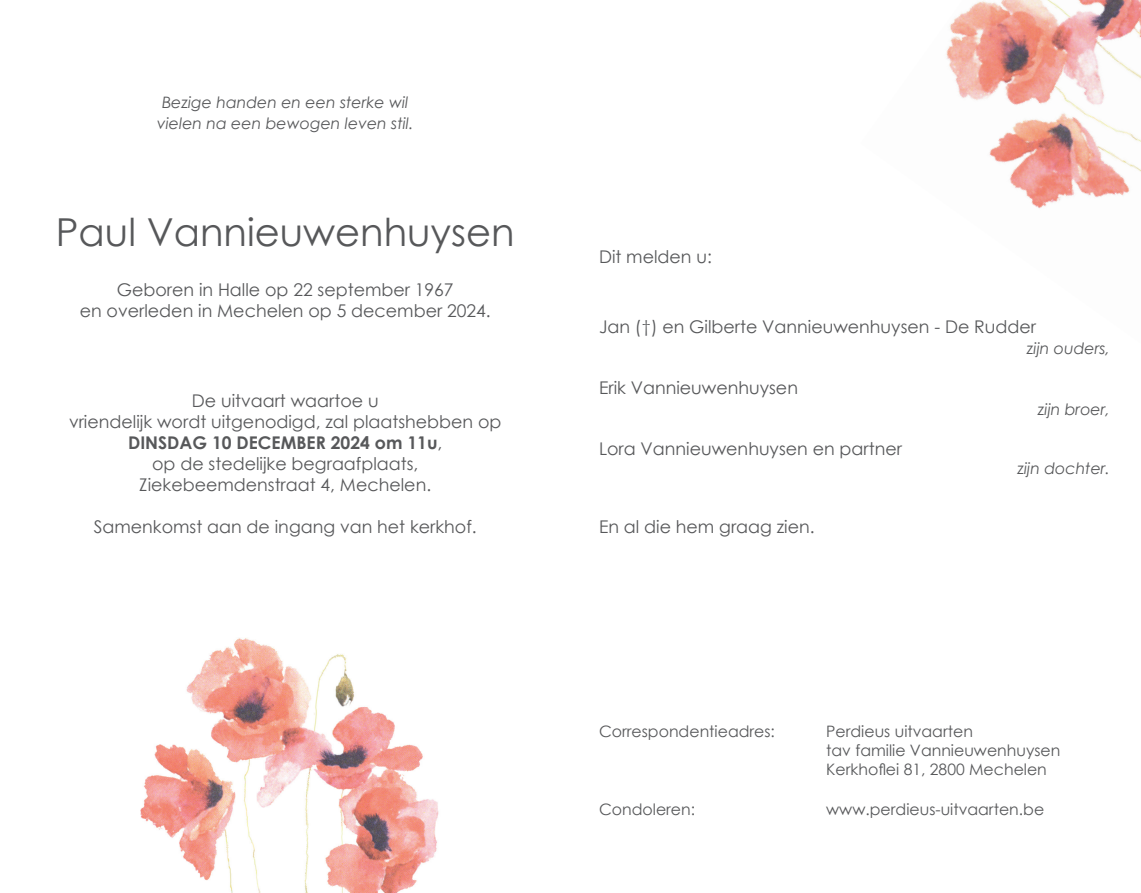
<style>
.page{position:relative;width:1141px;height:893px;background:#fff}
.page>*{position:absolute;margin:0;border:0;box-sizing:border-box;transform-origin:0 0}
.t1{font:38.5px "Century Gothic";color:#57585a}
.t2{font:17.5px/21px "Century Gothic";color:#57585a;text-align:center}
.t3{font:15.75px/18.9px "Century Gothic";color:#57585a}
.t4{font:italic 15.75px/21px "Century Gothic";color:#57585a;text-align:center}
.s1{font-weight:700}
</style>
<div class="page">
<img style="left:140px;top:638px;width:299px;height:255px">
<img style="left:946px;top:0;width:195px;height:209px">
<img style="left:1044px;top:0;width:97px;height:69px">
<img style="left:1047px;top:186px;width:94px;height:23px">
<img style="left:1112px;top:146px;width:29px;height:61px">
<p class="t4" style="left:157px;top:91px;width:258px">Bezige handen en een sterke wil vielen na een bewogen leven stil.</p>
<h1 class="t1" style="left:56px;top:205px;width:460px">Paul Vannieuwenhuysen</h1>
<p class="t2" style="left:80px;top:279px;width:413px">Geboren in Halle op 22 september 1967<br>en overleden in Mechelen op 5 december 2024.</p>
<p class="t2" style="left:69px;top:389px;width:434px">De uitvaart waartoe u<br>vriendelijk wordt uitgenodigd, zal plaatshebben op <span class="s1">DINSDAG 10 DECEMBER 2024 om 11u</span>,<br>op de stedelijke begraafplaats, Ziekebeemdenstraat 4, Mechelen.</p>
<p class="t2" style="left:94px;top:515px;width:384px">Samenkomst aan de ingang van het kerkhof.</p>
<p class="t2" style="left:599px;top:246px;width:114px">Dit melden u:</p>
<p class="t2" style="left:599px;top:316px;width:439px">Jan (†) en Gilberte Vannieuwenhuysen - De Rudder</p>
<p class="t4" style="left:1027px;top:338px;width:85px">zijn ouders,</p>
<p class="t2" style="left:599px;top:377px;width:201px">Erik Vannieuwenhuysen</p>
<p class="t4" style="left:1038px;top:399px;width:74px">zijn broer,</p>
<p class="t2" style="left:599px;top:438px;width:304px">Lora Vannieuwenhuysen en partner</p>
<p class="t4" style="left:1017px;top:457px;width:94px">zijn dochter.</p>
<p class="t2" style="left:599px;top:515px;width:217px">En al die hem graag zien.</p>
<p class="t3" style="left:599px;top:722px;width:177px">Correspondentieadres:</p>
<p class="t3" style="left:826px;top:722px;width:236px">Perdieus uitvaarten<br>tav familie Vannieuwenhuysen<br>Kerkhoflei 81, 2800 Mechelen</p>
<p class="t3" style="left:599px;top:800px;width:98px">Condoleren:</p>
<p class="t3" style="left:826px;top:800px;width:220px">www.perdieus-uitvaarten.be</p>
</div>
